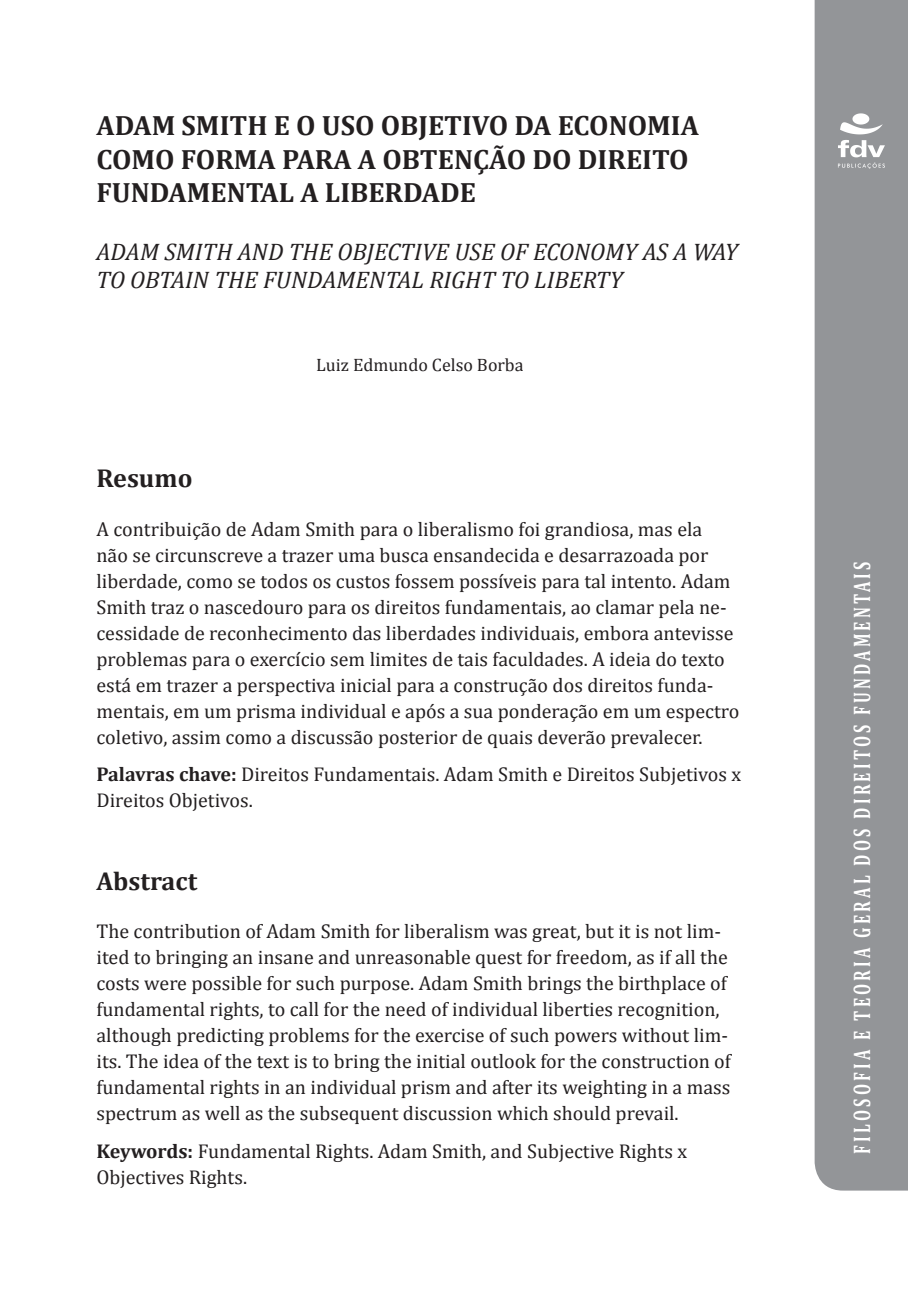
<style>
.page{position:relative;width:908px;height:1304px;background:#fff}
.page>*{position:absolute;margin:0;border:0;box-sizing:border-box;transform-origin:0 0}
.t1{font:700 28px/33.6px "Cambria";color:#231f20}
.t2{font:700 26px "Cambria";color:#231f20}
.t3{font:italic 24px/28.8px "Cambria";color:#231f20}
.t4{font:700 24px "Cambria";letter-spacing:.2em;color:#fff;scale:.67 1}
.t5{font:20px/26px "Cambria";color:#231f20}
.t6{font:18px "Cambria";color:#231f20}
.s1{font-weight:700}
</style>
<div class="page">
<div style="left:814px;top:0;width:93px;height:1191px;background:#939598"></div>
<svg style="left:837px;top:113px;width:47px;height:56px"></svg>
<h1 class="t1" style="left:96px;top:108px;width:603px">ADAM SMITH E O USO OBJETIVO DA ECONOMIA<br>COMO FORMA PARA A OBTENÇÃO DO DIREITO<br>FUNDAMENTAL A LIBERDADE</h1>
<p class="t3" style="left:96px;top:236px;width:642px">ADAM SMITH AND THE OBJECTIVE USE OF ECONOMY AS A WAY<br>TO OBTAIN THE FUNDAMENTAL RIGHT TO LIBERTY</p>
<p class="t6" style="left:316px;top:354px;width:209px">Luiz Edmundo Celso Borba</p>
<h2 class="t2" style="left:96px;top:460px;width:97px">Resumo</h2>
<p class="t5" style="left:96px;top:516px;width:644px">A contribuição de Adam Smith para o liberalismo foi grandiosa, mas ela<br>não se circunscreve a trazer uma busca ensandecida e desarrazoada por liberdade, como se todos os custos fossem possíveis para tal intento. Adam Smith traz o nascedouro para os direitos fundamentais, ao clamar pela ne&shy;cessidade de reconhecimento das liberdades individuais, embora antevisse problemas para o exercício sem limites de tais faculdades. A ideia do texto está em trazer a perspectiva inicial para a construção dos direitos funda&shy;mentais, em um prisma individual e após a sua ponderação em um espectro coletivo, assim como a discussão posterior de quais deverão prevalecer.</p>
<p class="t5" style="left:96px;top:761px;width:645px"><span class="s1">Palavras chave:</span> Direitos Fundamentais. Adam Smith e Direitos Subjetivos x<br>Direitos Objetivos.</p>
<h2 class="t2" style="left:96px;top:862px;width:102px">Abstract</h2>
<p class="t5" style="left:96px;top:918px;width:635px">The contribution of Adam Smith for liberalism was great, but it is not lim&shy;ited to bringing an insane and unreasonable quest for freedom, as if all the costs were possible for such purpose. Adam Smith brings the birthplace of fundamental rights, to call for the need of individual liberties recognition, although predicting problems for the exercise of such powers without lim&shy;its. The idea of the text is to bring the initial outlook for the construction of fundamental rights in an individual prism and after its weighting in a mass spectrum as well as the subsequent discussion which should prevail.</p>
<p class="t5" style="left:96px;top:1138px;width:591px"><span class="s1">Keywords:</span> Fundamental Rights. Adam Smith, and Subjective Rights x<br>Objectives Rights.</p>
<p class="t4" style="left:844px;top:1154px;width:885px;rotate:-90deg">Filosofia e Teoria Geral dos Direitos Fundamentais</p>
</div>
